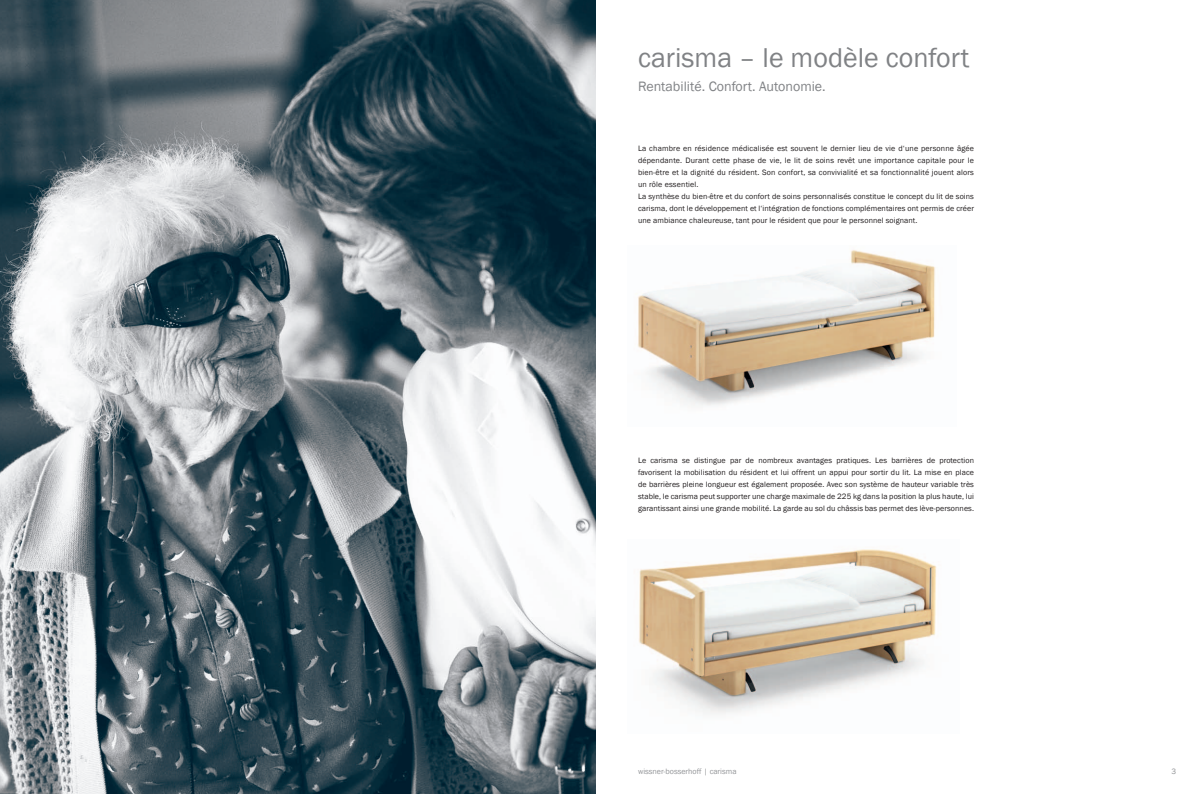
<style>
.page{position:relative;width:1191px;height:794px;background:#fff}
.page>*{position:absolute;margin:0;border:0;box-sizing:border-box;transform-origin:0 0}
.t1{font:28px "Franklin Gothic";color:#808285}
.t2{font:14px "Franklin Gothic";color:#808285}
.t3{font:8px/12px "Franklin Gothic";letter-spacing:.01em;color:#231f20}
.t4{font:8px "Franklin Gothic";color:#939598}
</style>
<div class="page">
<img style="left:0;top:0;width:595px;height:794px">
<img style="left:638px;top:250px;width:297px;height:156px">
<img style="left:639px;top:549px;width:298px;height:165px">
<h1 class="t1" style="left:638px;top:40px;width:333px">carisma – le modèle confort</h1>
<h2 class="t2" style="left:638px;top:77px;width:189px">Rentabilité. Confort. Autonomie.</h2>
<p class="t3" style="left:638px;top:142px;width:337px">La chambre en résidence médicalisée est souvent le dernier lieu de vie d‘une personne âgée dépendante. Durant cette phase de vie, le lit de soins revêt une importance capitale pour le bien-être et la dignité du résident. Son confort, sa convivialité et sa fonctionnalité jouent alors un rôle essentiel.<br>La synthèse du bien-être et du confort de soins personnalisés constitue le concept du lit de soins carisma, dont le développement et l‘intégration de fonctions complémentaires ont permis de créer une ambiance chaleureuse, tant pour le résident que pour le personnel soignant.</p>
<p class="t3" style="left:638px;top:454px;width:337px;text-align:justify">Le carisma se distingue par de nombreux avantages pratiques. Les barrières de protection favorisent la mobilisation du résident et lui offrent un appui pour sortir du lit. La mise en place de barrières pleine longueur est également proposée. Avec son système de hauteur variable très stable, le carisma peut supporter une charge maximale de 225 kg dans la position la plus haute, lui garantissant ainsi une grande mobilité. La garde au sol du châssis bas permet des lève-personnes.</p>
<p class="t4" style="left:638px;top:766px;width:100px">wissner-bosserhoff | carisma</p>
<p class="t4" style="left:1171px;top:766px;width:6px">3</p>
</div>
